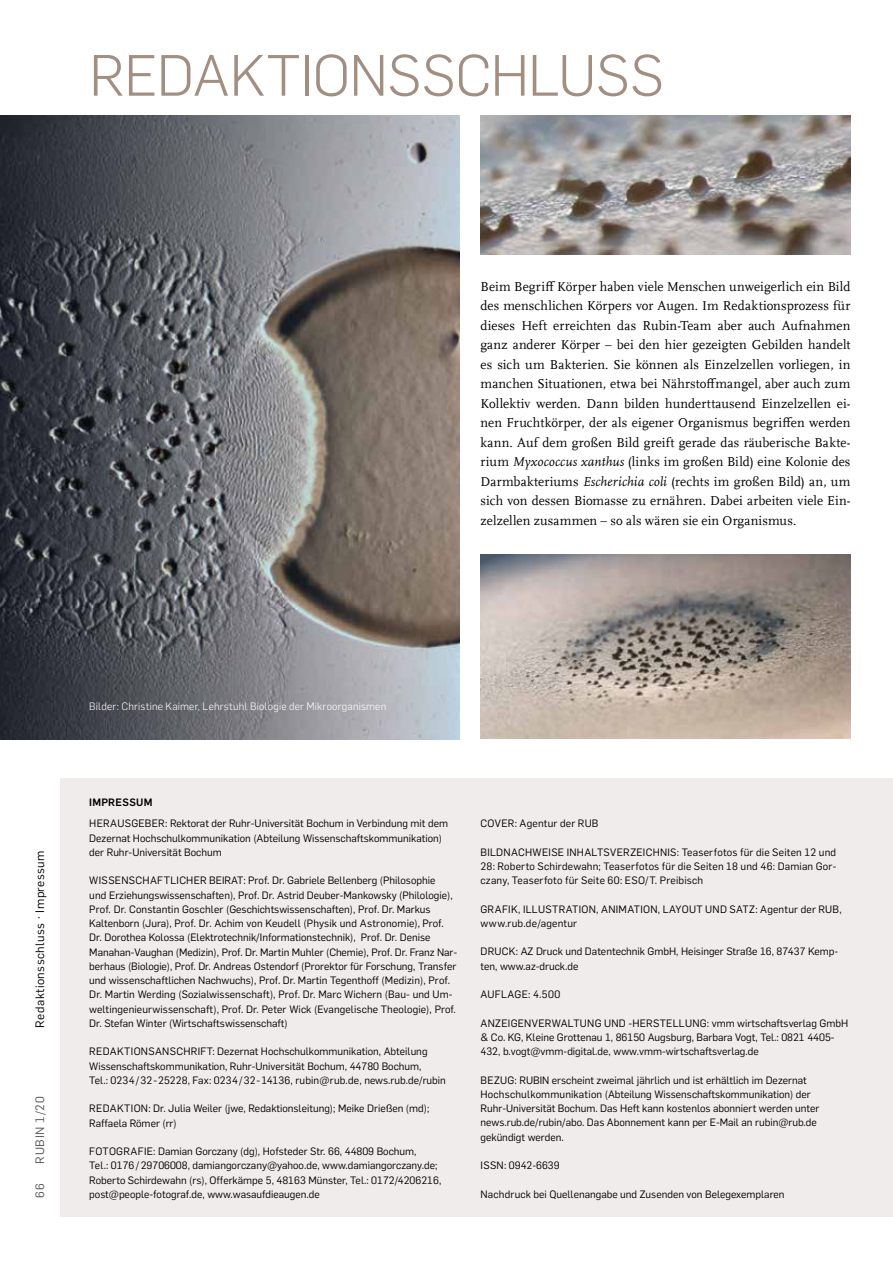
<style>
.page{position:relative;width:893px;height:1263px;background:#fff}
.page>*{position:absolute;margin:0;border:0;box-sizing:border-box;transform-origin:0 0}
.t1{font:300 57px "Rub Flama";letter-spacing:-.005em;color:#a28f82}
.t2{font:13.5px/19.5px "RUB Scala MZ";letter-spacing:.01em;color:#000;text-align:justify}
.t3{font:12px "Rub Flama";letter-spacing:.04em;color:#000}
.t4{font:12px "Rub Flama";letter-spacing:.055em;color:#575756}
.t5{font:10.5px/14.2px "Rub Flama";color:#000}
.t6{font:10.5px/14.2px "Rub Flama";letter-spacing:.02em;color:#000}
.t7{font:300 10.5px "Rub Flama";letter-spacing:.02em;color:#fff}
.t8{font:10.5px "Rub Flama";letter-spacing:.025em;color:#000}
.t9{font:700 10.5px "Rub Flama";letter-spacing:.025em;color:#000}
.s1{font-style:italic}
</style>
<div class="page">
<div style="left:61px;top:778px;width:832px;height:439px;background:#f0eceb"></div>
<img style="left:0;top:115px;width:459px;height:624px">
<img style="left:480px;top:115px;width:370px;height:139px">
<img style="left:480px;top:554px;width:370px;height:185px">
<h1 class="t1" style="left:89px;top:37px;width:576px">REDAKTIONSSCHLUSS</h1>
<p class="t2" style="left:480px;top:276px;width:371px">Beim Begriff Körper haben viele Menschen unweigerlich ein Bild des menschlichen Körpers vor Augen. Im Redaktionsprozess für dieses Heft erreichten das Rubin-Team aber auch Aufnahmen ganz anderer Körper – bei den hier gezeigten Gebilden handelt es sich um Bakterien. Sie können als Einzelzellen vorliegen, in manchen Situationen, etwa bei Nährstoffmangel, aber auch zum Kollektiv werden. Dann bilden hunderttausend Einzelzellen ei&shy;nen Fruchtkörper, der als eigener Organismus begriffen werden kann. Auf dem großen Bild greift gerade das räuberische Bakte&shy;rium <span class="s1">Myxococcus xanthus</span> (links im großen Bild) eine Kolonie des Darmbakteriums <span class="s1">Escherichia coli</span> (rechts im großen Bild) an, um sich von dessen Biomasse zu ernähren. Dabei arbeiten viele Ein&shy;zelzellen zusammen – so als wären sie ein Organismus.</p>
<p class="t3" style="left:32px;top:1027px;width:179px;rotate:-90deg">Redaktionsschluss · Impressum</p>
<p class="t4" style="left:32px;top:1163px;width:69px;rotate:-90deg">RUBIN 1/20</p>
<p class="t4" style="left:32px;top:1197px;width:16px;rotate:-90deg">66</p>
<p class="t7" style="left:89px;top:699px;width:298px">Bilder: Christine Kaimer, Lehrstuhl Biologie der Mikroorganismen</p>
<p class="t9" style="left:89px;top:794px;width:65px">IMPRESSUM</p>
<p class="t5" style="left:89px;top:816px;width:360px">HERAUSGEBER: Rektorat der Ruhr-Universität Bochum in Verbindung mit dem<br>Dezernat Hochschulkommunikation (Abteilung Wissenschaftskommunikation) der Ruhr-Universität Bochum</p>
<p class="t5" style="left:89px;top:873px;width:369px">WISSENSCHAFTLICHER BEIRAT: Prof. Dr. Gabriele Bellenberg (Philosophie<br>und Erziehungswissenschaften), Prof. Dr. Astrid Deuber-Mankowsky (Philologie), Prof. Dr. Constantin Goschler (Geschichtswissenschaften), Prof. Dr. Markus Kaltenborn (Jura), Prof. Dr. Achim von Keudell (Physik und Astronomie), Prof.<br>Dr. Dorothea Kolossa (Elektrotechnik/Informationstechnik), Prof. Dr. Denise Manahan-Vaughan (Medizin), Prof. Dr. Martin Muhler (Chemie), Prof. Dr. Franz Nar&shy;berhaus (Biologie), Prof. Dr. Andreas Ostendorf (Prorektor für Forschung, Transfer und wissenschaftlichen Nachwuchs), Prof. Dr. Martin Tegenthoff (Medizin), Prof.<br>Dr. Martin Werding (Sozialwissenschaft), Prof. Dr. Marc Wichern (Bau- und Um&shy;weltingenieurwissenschaft), Prof. Dr. Peter Wick (Evangelische Theologie), Prof.<br>Dr. Stefan Winter (Wirtschaftswissenschaft)</p>
<p class="t5" style="left:89px;top:1044px;width:358px">REDAKTIONSANSCHRIFT: Dezernat Hochschulkommunikation, Abteilung<br>Wissenschaftskommunikation, Ruhr-Universität Bochum, 44780 Bochum,<br>Tel.: 0234/32-25228, Fax: 0234/32-14136, rubin@rub.de, news.rub.de/rubin</p>
<p class="t5" style="left:89px;top:1101px;width:342px">REDAKTION: Dr. Julia Weiler (jwe, Redaktionsleitung); Meike Drießen (md);<br>Raffaela Römer (rr)</p>
<p class="t5" style="left:89px;top:1143px;width:354px">FOTOGRAFIE: Damian Gorczany (dg), Hofsteder Str. 66, 44809 Bochum,<br>Tel.: 0176/29706008, damiangorczany@yahoo.de, www.damiangorczany.de; Roberto Schirdewahn (rs), Offerkämpe 5, 48163 Münster, Tel.: 0172/4206216, post@people-fotograf.de, www.wasaufdieaugen.de</p>
<p class="t6" style="left:480px;top:815px;width:120px">COVER: Agentur der RUB</p>
<p class="t5" style="left:480px;top:844px;width:357px;text-align:justify">BILDNACHWEISE INHALTSVERZEICHNIS: Teaserfotos für die Seiten 12 und 28: Roberto Schirdewahn; Teaserfotos für die Seiten 18 und 46: Damian Gor&shy;czany, Teaserfoto für Seite 60: ESO/T. Preibisch</p>
<p class="t6" style="left:480px;top:901px;width:363px">GRAFIK, ILLUSTRATION, ANIMATION, LAYOUT UND SATZ: Agentur der RUB, www.rub.de/agentur</p>
<p class="t5" style="left:480px;top:944px;width:359px">DRUCK: AZ Druck und Datentechnik GmbH, Heisinger Straße 16, 87437 Kemp&shy;ten, www.az-druck.de</p>
<p class="t8" style="left:480px;top:987px;width:81px">AUFLAGE: 4.500</p>
<p class="t5" style="left:480px;top:1015px;width:369px">ANZEIGENVERWALTUNG UND -HERSTELLUNG: vmm wirtschaftsverlag GmbH &amp; Co. KG, Kleine Grottenau 1, 86150 Augsburg, Barbara Vogt, Tel.: 0821 4405-<br>432, b.vogt@vmm-digital.de, www.vmm-wirtschaftsverlag.de</p>
<p class="t5" style="left:480px;top:1072px;width:340px">BEZUG: RUBIN erscheint zweimal jährlich und ist erhältlich im Dezernat Hochschulkommunikation (Abteilung Wissenschaftskommunikation) der Ruhr-Universität Bochum. Das Heft kann kostenlos abonniert werden unter news.rub.de/rubin/abo. Das Abonnement kann per E-Mail an rubin@rub.de gekündigt werden.</p>
<p class="t5" style="left:480px;top:1157px;width:81px">ISSN: 0942-6639</p>
<p class="t5" style="left:480px;top:1186px;width:306px">Nachdruck bei Quellenangabe und Zusenden von Belegexemplaren</p>
</div>
